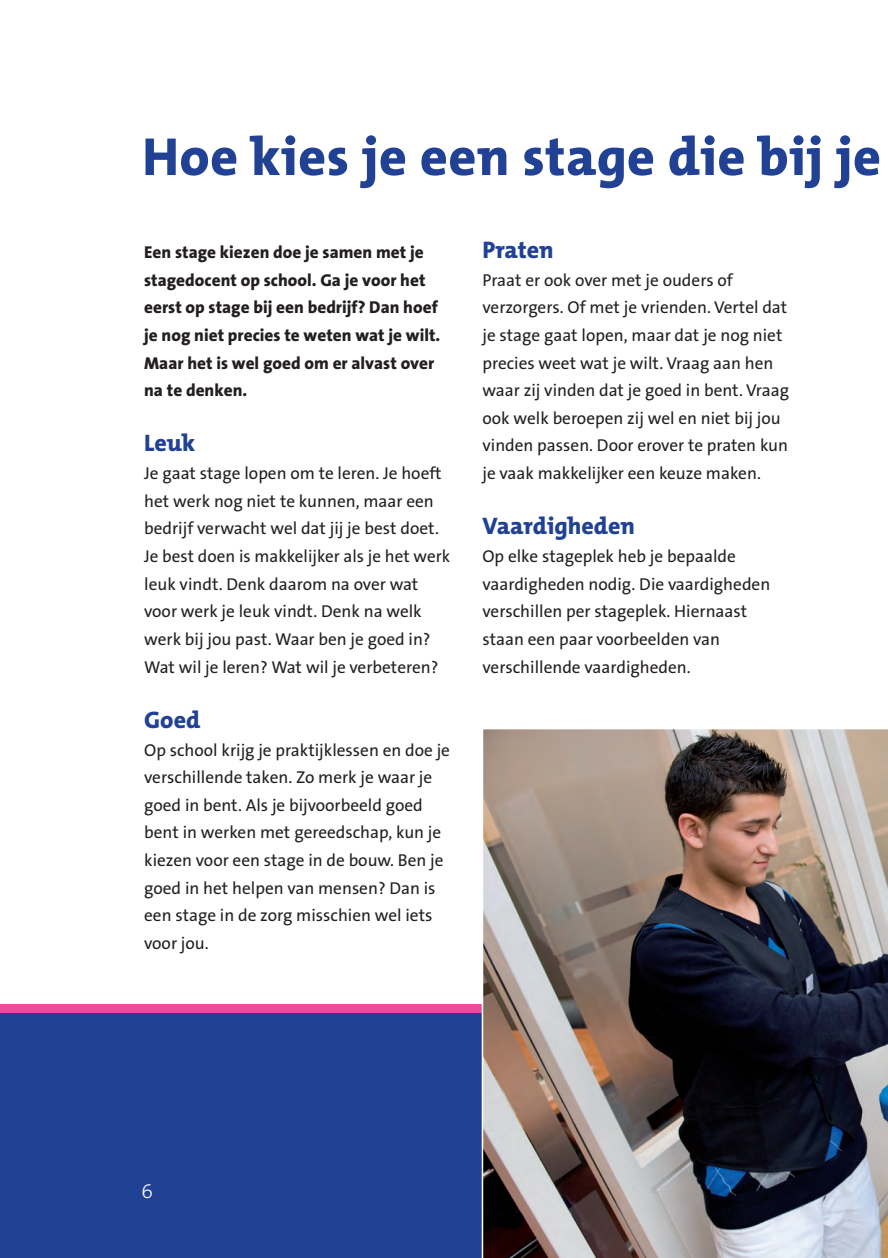
<style>
.page{position:relative;width:888px;height:1258px;background:#fff}
.page>*{position:absolute;margin:0;border:0;box-sizing:border-box;transform-origin:0 0}
.t1{font:800 54px "The Mix B8";letter-spacing:.01em;color:#214195}
.t2{font:800 24px "The Mix B8";color:#214195}
.t3{font:300 21px "The Sans B3";color:#fff}
.t4{font:17.25px/27.6px "The Sans B5 Plain";color:#231f20}
.t5{font:800 17.25px/27.6px "The Sans B8";color:#231f20}
</style>
<div class="page">
<div style="left:0;top:1009px;width:888px;height:249px;background:#214195"></div>
<div style="left:0;top:1004px;width:888px;height:9px;background:#ed4b9b"></div>
<img style="left:482px;top:729px;width:406px;height:529px">
<h1 class="t1" style="left:142px;top:128px;width:740px">Hoe kies je een stage die bij je</h1>
<p class="t5" style="left:144px;top:239px;width:298px">Een stage kiezen doe je samen met je stagedocent op school. Ga je voor het eerst op stage bij een bedrijf? Dan hoef je nog niet precies te weten wat je wilt.<br>Maar het is wel goed om er alvast over na te denken.</p>
<h2 class="t2" style="left:144px;top:431px;width:53px">Leuk</h2>
<p class="t4" style="left:144px;top:460px;width:308px">Je gaat stage lopen om te leren. Je hoeft het werk nog niet te kunnen, maar een bedrijf verwacht wel dat jij je best doet.<br>Je best doen is makkelijker als je het werk leuk vindt. Denk daarom na over wat voor werk je leuk vindt. Denk na welk werk bij jou past. Waar ben je goed in?<br>Wat wil je leren? Wat wil je verbeteren?</p>
<h2 class="t2" style="left:144px;top:707px;width:58px">Goed</h2>
<p class="t4" style="left:144px;top:737px;width:307px">Op school krijg je praktijklessen en doe je verschillende taken. Zo merk je waar je goed in bent. Als je bijvoorbeeld goed bent in werken met gereedschap, kun je kiezen voor een stage in de bouw. Ben je goed in het helpen van mensen? Dan is een stage in de zorg misschien wel iets voor jou.</p>
<h2 class="t2" style="left:482px;top:237px;width:73px">Praten</h2>
<p class="t4" style="left:482px;top:267px;width:308px">Praat er ook over met je ouders of verzorgers. Of met je vrienden. Vertel dat je stage gaat lopen, maar dat je nog niet precies weet wat je wilt. Vraag aan hen waar zij vinden dat je goed in bent. Vraag ook welk beroepen zij wel en niet bij jou vinden passen. Door erover te praten kun je vaak makkelijker een keuze maken.</p>
<h2 class="t2" style="left:482px;top:513px;width:154px">Vaardigheden</h2>
<p class="t4" style="left:482px;top:543px;width:289px">Op elke stageplek heb je bepaalde vaardigheden nodig. Die vaardigheden verschillen per stageplek. Hiernaast staan een paar voorbeelden van verschillende vaardigheden.</p>
<p class="t3" style="left:141px;top:1180px;width:13px">6</p>
</div>
